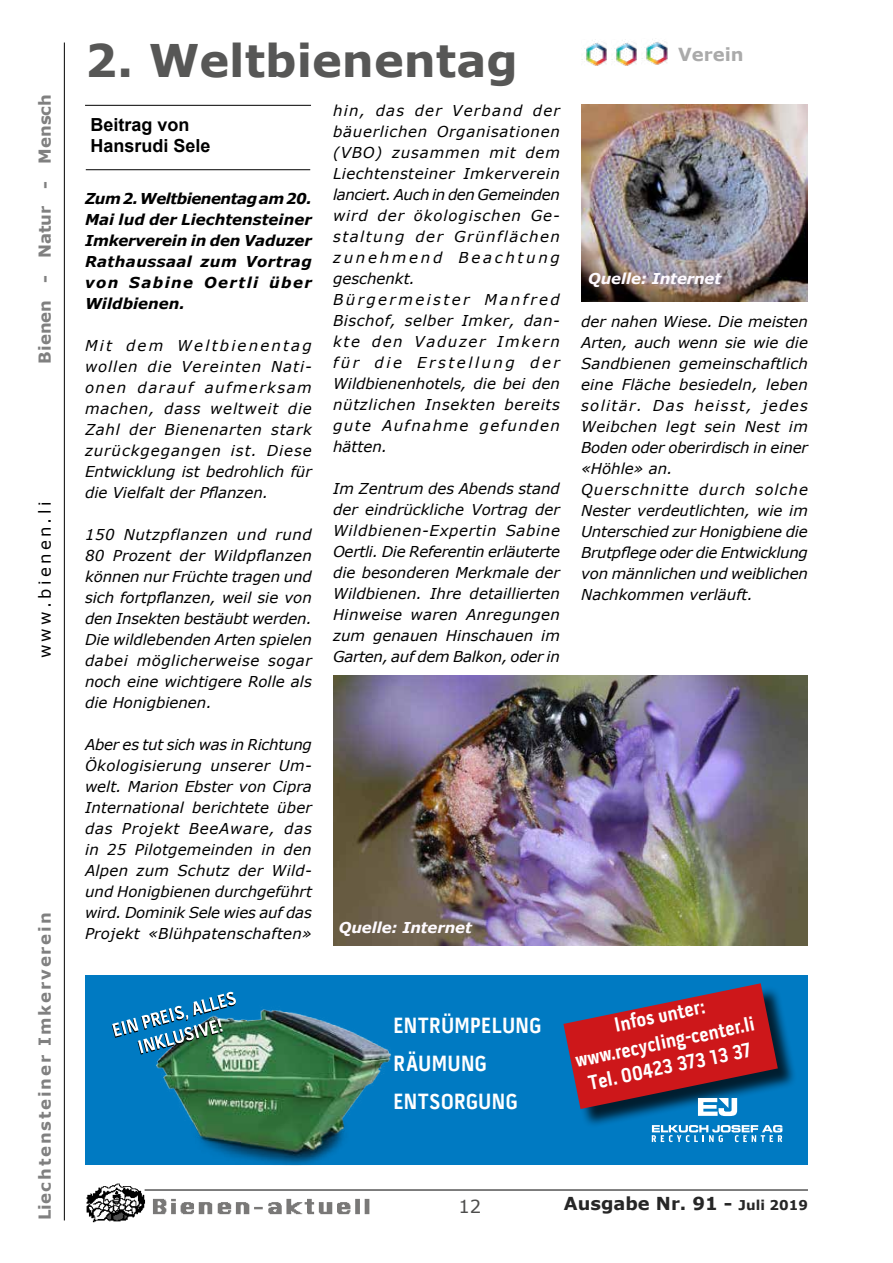
<style>
.page{position:relative;width:893px;height:1263px;background:#fff}
.page>*{position:absolute;margin:0;border:0;box-sizing:border-box;transform-origin:0 0}
.t1{font:700 45px "Verdana";color:#575756}
.t2{font:700 22.35px/38.2px "Pill Gothic 300 mg";letter-spacing:.02em;color:#fff}
.t3{font:700 20.7px/26.7px "Pill Gothic 300 mg";color:#fff;text-align:center}
.t4{font:700 18px/21.6px "Arial";color:#000}
.t5{font:700 18px "Verdana";color:#aaa}
.t6{font:18px "Verdana";color:#4d4d4c}
.t7{font:700 17.85px "Verdana";color:#262626}
.t8{font:700 16.5px "Verdana";letter-spacing:.11em;color:#808080}
.t9{font:700 16.5px "Verdana";color:#808080}
.t10{font:16.5px "Verdana";letter-spacing:.2em;color:#000}
.t11{font:italic 15px/21px "Verdana";letter-spacing:.01em;color:#000;text-align:justify}
.t12{font:italic 15px/21px "Verdana";letter-spacing:.055em;color:#000}
.t13{font:italic 700 15px/21px "Verdana";letter-spacing:.025em;color:#000;text-align:justify}
.t14{font:italic 700 15px "Verdana";letter-spacing:-.01em;color:#fefaff}
.s1{font-size:13.5px}
</style>
<div class="page">
<hr style="left:64px;top:43px;width:1px;height:1177px;background:#000">
<img style="left:86px;top:1183px;width:285px;height:39px">
<hr style="left:145px;top:1189px;width:663px;height:1px;background:#000">
<img style="left:582px;top:39px;width:86px;height:27px">
<div style="left:85px;top:975px;width:723px;height:190px;background:#007ac2"></div>
<img style="left:140px;top:1009px;width:251px;height:156px">
<div style="left:566px;top:986px;width:231px;height:142px;background:#000;opacity:.75"></div>
<svg style="left:652px;top:1125px;width:130px;height:17px"></svg>
<svg style="left:563px;top:983px;width:215px;height:133px"></svg>
<img style="left:112px;top:992px;width:124px;height:62px">
<hr style="left:85px;top:105px;width:226px;height:1px;background:#000">
<hr style="left:86px;top:169px;width:224px;height:1px;background:#000">
<img style="left:581px;top:105px;width:227px;height:197px">
<img style="left:333px;top:676px;width:475px;height:269px">
<p class="t9" style="left:33px;top:363px;width:271px;rotate:-90deg">Bienen - Natur - Mensch</p>
<p class="t10" style="left:34px;top:658px;width:158px;rotate:-90deg">www.bienen.li</p>
<p class="t8" style="left:33px;top:1220px;width:309px;rotate:-90deg">Liechtensteiner Imkerverein</p>
<h1 class="t1" style="left:85px;top:29px;width:434px">2. Weltbienentag</h1>
<p class="t4" style="left:90px;top:114px;width:122px">Beitrag von<br>Hansrudi Sele</p>
<p class="t12" style="left:333px;top:100px;width:228px">hin, das der Verband der bäuerlichen Organisationen (VBO) zusammen mit dem<br>Liechtensteiner Imkerverein lanciert. Auch in den Gemeinden wird der ökologischen Ge&shy;staltung der Grünflächen zunehmend Beachtung geschenkt.<br>Bürgermeister Manfred<br>Bischof, selber Imker, dan&shy;kte den Vaduzer Imkern für die Erstellung der<br>Wildbienenhotels, die bei den nützlichen Insekten bereits gute Aufnahme gefunden hätten.</p>
<p class="t11" style="left:333px;top:478px;width:228px">Im Zentrum des Abends stand der eindrückliche Vortrag der Wildbienen-Expertin Sabine Oertli. Die Referentin erläuterte die besonderen Merkmale der Wildbienen. Ihre detaillierten Hinweise waren Anregungen zum genauen Hinschauen im Garten, auf dem Balkon, oder in</p>
<p class="t13" style="left:85px;top:188px;width:228px">Zum 2. Weltbienentag am 20.<br>Mai lud der Liechtensteiner Imkerverein in den Vaduzer Rathaussaal zum Vortrag von Sabine Oertli über Wildbienen.</p>
<p class="t11" style="left:85px;top:335px;width:228px">Mit dem Weltbienentag wollen die Vereinten Nati&shy;onen darauf aufmerksam machen, dass weltweit die Zahl der Bienenarten stark zurückgegangen ist. Diese Entwicklung ist bedrohlich für die Vielfalt der Pflanzen.</p>
<p class="t11" style="left:85px;top:524px;width:228px">150 Nutzpflanzen und rund 80 Prozent der Wildpflanzen können nur Früchte tragen und sich fortpflanzen, weil sie von den Insekten bestäubt werden.<br>Die wildlebenden Arten spielen dabei möglicherweise sogar noch eine wichtigere Rolle als die Honigbienen.</p>
<p class="t11" style="left:85px;top:734px;width:228px">Aber es tut sich was in Richtung Ökologisierung unserer Um&shy;welt. Marion Ebster von Cipra International berichtete über das Projekt BeeAware, das in 25 Pilotgemeinden in den Alpen zum Schutz der Wild&shy;und Honigbienen durchgeführt wird. Dominik Sele wies auf das Projekt «Blühpatenschaften»</p>
<p class="t14" style="left:339px;top:917px;width:135px">Quelle: Internet</p>
<p class="t5" style="left:678px;top:41px;width:67px">Verein</p>
<p class="t14" style="left:588px;top:268px;width:135px">Quelle: Internet</p>
<p class="t11" style="left:581px;top:311px;width:228px;text-align:left">der nahen Wiese. Die meisten<br>Arten, auch wenn sie wie die<br>Sandbienen gemeinschaftlich eine Fläche besiedeln, leben solitär. Das heisst, jedes<br>Weibchen legt sein Nest im<br>Boden oder oberirdisch in einer «Höhle» an.<br>Querschnitte durch solche<br>Nester verdeutlichten, wie im<br>Unterschied zur Honigbiene die<br>Brutpflege oder die Entwicklung von männlichen und weiblichen<br>Nachkommen verläuft.</p>
<h2 class="t2" style="left:393px;top:1006px;width:150px">ENTRÜMPELUNG<br>RÄUMUNG<br>ENTSORGUNG</h2>
<h3 class="t3" style="left:567px;top:1022px;width:184px;rotate:-12deg">INFOS UNTER:<br>WWW.RECYCLING-CENTER.LI</h3>
<h3 class="t3" style="left:586px;top:1070px;width:167px;rotate:-12deg">TEL. 00423 373 13 37</h3>
<p class="t6" style="left:458px;top:1194px;width:24px">12</p>
<p class="t7" style="left:564px;top:1190px;width:246px">Ausgabe Nr. 91 - <span class="s1">Juli 2019</span></p>
</div>
